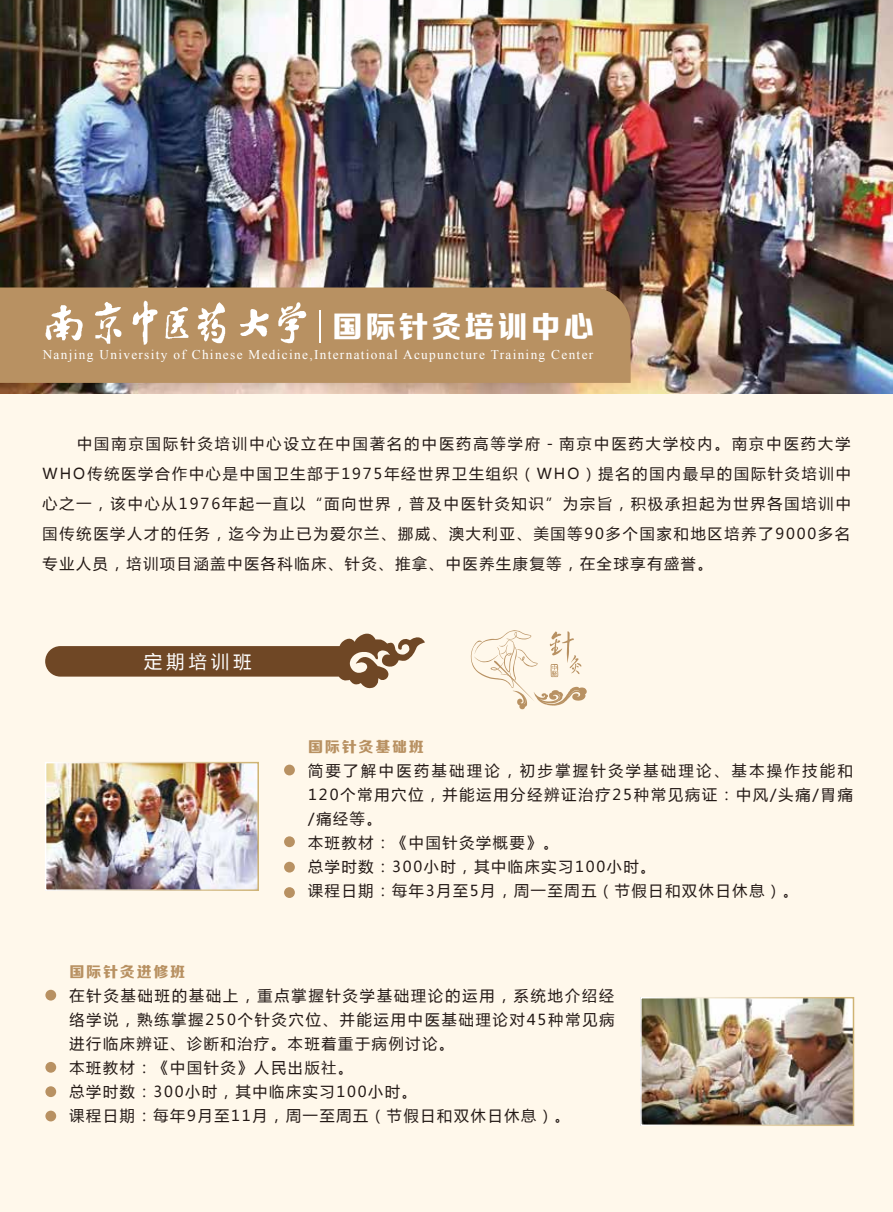
<style>
.page{position:relative;width:893px;height:1212px;background:#fff8eb}
.page>*{position:absolute;margin:0;border:0;box-sizing:border-box;transform-origin:0 0}
.t1{font:30px "FZZDHJW GB1 0";letter-spacing:.1em;color:#fff}
.t2{font:18px "Microsoft Ya Hei";letter-spacing:.24em;color:#fff}
.t3{font:15px/24px "Microsoft Ya Hei";letter-spacing:.12em;color:#221815}
.t4{font:15px "FZZDHJW GB1 0";letter-spacing:.12em;color:#b89162}
.t5{font:13.35px "Times New Roman";letter-spacing:.1em;color:#fff}
</style>
<div class="page">
<img style="left:0;top:0;width:893px;height:393px">
<svg style="left:471px;top:630px;width:116px;height:79px"></svg>
<svg style="left:45px;top:633px;width:380px;height:56px"></svg>
<div style="left:284px;top:765px;width:11px;height:10px;background:#b89162;border-radius:50%"></div>
<div style="left:284px;top:836px;width:11px;height:11px;background:#b89162;border-radius:50%"></div>
<div style="left:284px;top:862px;width:11px;height:10px;background:#b89162;border-radius:50%"></div>
<div style="left:284px;top:887px;width:11px;height:11px;background:#b89162;border-radius:50%"></div>
<div style="left:45px;top:1086px;width:11px;height:11px;background:#b89162;border-radius:50%"></div>
<div style="left:45px;top:990px;width:11px;height:10px;background:#b89162;border-radius:50%"></div>
<div style="left:45px;top:1062px;width:11px;height:11px;background:#b89162;border-radius:50%"></div>
<div style="left:45px;top:1110px;width:11px;height:11px;background:#b89162;border-radius:50%"></div>
<div style="left:0;top:287px;width:631px;height:96px;background:#b89162"></div>
<svg style="left:46px;top:305px;width:37px;height:35px"></svg>
<svg style="left:133px;top:301px;width:25px;height:44px"></svg>
<svg style="left:240px;top:309px;width:29px;height:28px"></svg>
<svg style="left:278px;top:302px;width:28px;height:41px"></svg>
<svg style="left:165px;top:307px;width:24px;height:32px"></svg>
<svg style="left:95px;top:302px;width:26px;height:42px"></svg>
<svg style="left:198px;top:302px;width:27px;height:41px"></svg>
<hr style="left:320px;top:310px;width:1px;height:32px;background:#fff">
<img style="left:48px;top:765px;width:208px;height:123px">
<img style="left:643px;top:1000px;width:208px;height:123px">
<div style="left:45px;top:762px;width:214px;height:129px;border:2px solid #fff"></div>
<div style="left:640px;top:997px;width:214px;height:129px;border:2px solid #fff"></div>
<h1 class="t1" style="left:333px;top:310px;width:262px">国际针灸培训中心</h1>
<p class="t5" style="left:43px;top:345px;width:552px">Nanjing University of Chinese Medicine,International Acupuncture Training Center</p>
<p class="t3" style="left:43px;top:428px;width:810px;line-height:30px;text-align:justify;text-indent:34px">中国南京国际针灸培训中心设立在中国著名的中医药高等学府－南京中医药大学校内。南京中医药大学WHO传统医学合作中心是中国卫生部于1975年经世界卫生组织（WHO）提名的国内最早的国际针灸培训中心之一，该中心从1976年起一直以“面向世界，普及中医针灸知识”为宗旨，积极承担起为世界各国培训中国传统医学人才的任务，迄今为止已为爱尔兰、挪威、澳大利亚、美国等90多个国家和地区培养了9000多名专业人员，培训项目涵盖中医各科临床、针灸、推拿、中医养生康复等，在全球享有盛誉。</p>
<p class="t2" style="left:144px;top:649px;width:109px">定期培训班</p>
<p class="t4" style="left:308px;top:738px;width:117px">国际针灸基础班</p>
<p class="t3" style="left:308px;top:758px;width:546px">简要了解中医药基础理论，初步掌握针灸学基础理论、基本操作技能和<br>120个常用穴位，并能运用分经辨证治疗25种常见病证：中风/头痛/胃痛/痛经等。<br>本班教材：《中国针灸学概要》。<br>总学时数：300小时，其中临床实习100小时。<br>课程日期：每年3月至5月，周一至周五（节假日和双休日休息）。</p>
<p class="t4" style="left:69px;top:964px;width:117px">国际针灸进修班</p>
<p class="t3" style="left:69px;top:983px;width:546px">在针灸基础班的基础上，重点掌握针灸学基础理论的运用，系统地介绍经络学说，熟练掌握250个针灸穴位、并能运用中医基础理论对45种常见病进行临床辨证、诊断和治疗。本班着重于病例讨论。<br>本班教材：《中国针灸》人民出版社。<br>总学时数：300小时，其中临床实习100小时。<br>课程日期：每年9月至11月，周一至周五（节假日和双休日休息）。</p>
</div>
